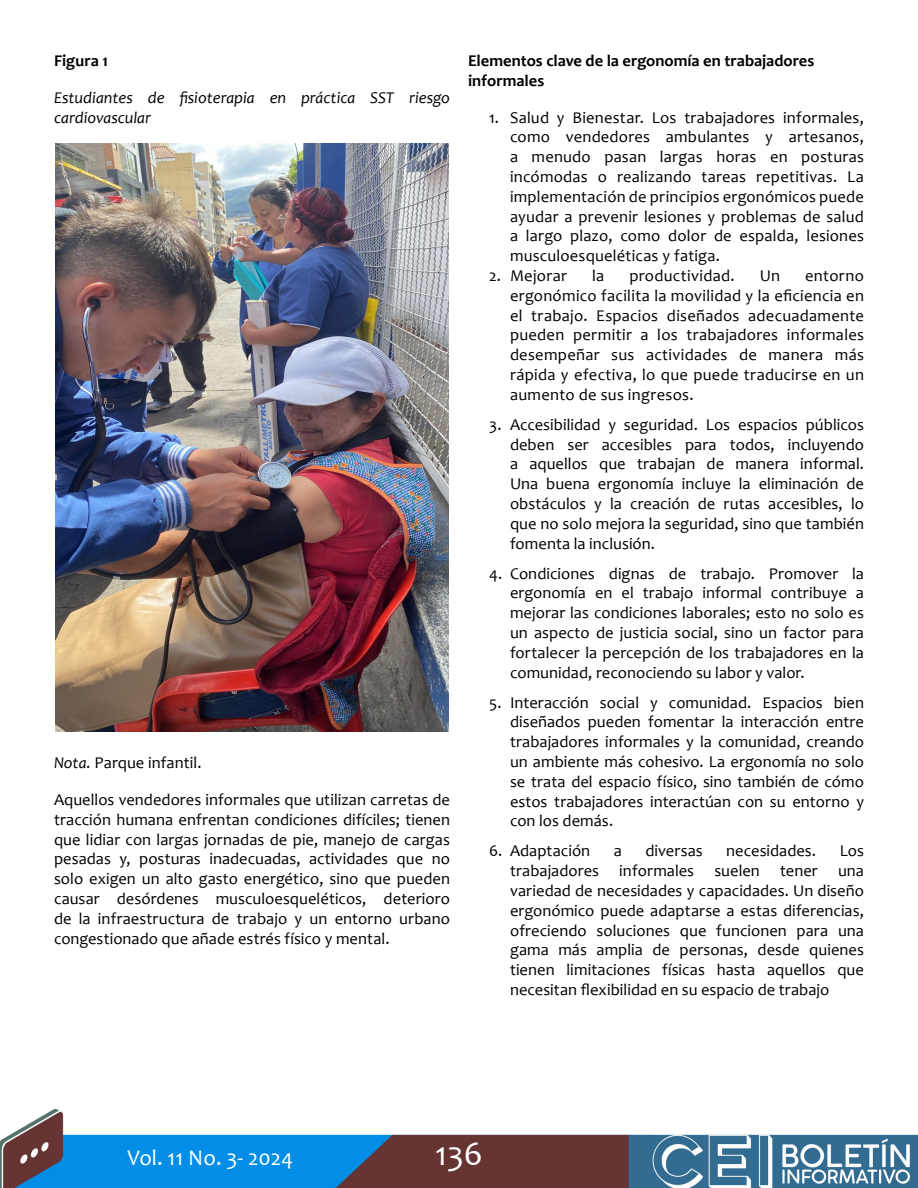
<style>
.page{position:relative;width:918px;height:1188px;background:#fff}
.page>*{position:absolute;margin:0;border:0;box-sizing:border-box;transform-origin:0 0}
.t1{font:34.5px "Candara";color:#fff}
.t2{font:22.5px "Candara";color:#fff}
.t3{font:16.5px/19.8px "Candara";letter-spacing:.005em;color:#000;text-align:justify}
.t4{font:700 16.5px/19.8px "Candara";color:#000}
.t5{font:italic 16.5px/19.8px "Candara";color:#000}
.s1{font-style:italic}
</style>
<div class="page">
<img style="left:0;top:1108px;width:917px;height:80px">
<img style="left:55px;top:143px;width:394px;height:588px">
<p class="t4" style="left:54px;top:50px;width:55px">Figura 1</p>
<p class="t5" style="left:54px;top:87px;width:398px">Estudiantes de fisioterapia en práctica SST riesgo cardiovascular</p>
<p class="t3" style="left:54px;top:753px;width:149px"><span class="s1">Nota.</span> Parque infantil.</p>
<p class="t3" style="left:54px;top:790px;width:398px">Aquellos vendedores informales que utilizan carretas de tracción humana enfrentan condiciones difíciles; tienen que lidiar con largas jornadas de pie, manejo de cargas pesadas y, posturas inadecuadas, actividades que no solo exigen un alto gasto energético, sino que pueden causar desórdenes musculoesqueléticos, deterioro de la infraestructura de trabajo y un entorno urbano congestionado que añade estrés físico y mental.</p>
<p class="t4" style="left:468px;top:50px;width:348px">Elementos clave de la ergonomía en trabajadores informales</p>
<p class="t3" style="left:510px;top:107px;width:356px;text-indent:-21px">1. Salud y Bienestar. Los trabajadores informales, como vendedores ambulantes y artesanos, a menudo pasan largas horas en posturas incómodas o realizando tareas repetitivas. La implementación de principios ergonómicos puede ayudar a prevenir lesiones y problemas de salud a largo plazo, como dolor de espalda, lesiones musculoesqueléticas y fatiga.</p>
<p class="t3" style="left:489px;top:266px;width:80px">2. Mejorar</p>
<p class="t3" style="left:592px;top:266px;width:14px">la</p>
<p class="t3" style="left:629px;top:266px;width:107px">productividad.</p>
<p class="t3" style="left:760px;top:266px;width:22px">Un</p>
<p class="t3" style="left:510px;top:266px;width:356px;text-indent:295px">entorno ergonómico facilita la movilidad y la eficiencia en el trabajo. Espacios diseñados adecuadamente pueden permitir a los trabajadores informales desempeñar sus actividades de manera más rápida y efectiva, lo que puede traducirse en un aumento de sus ingresos.</p>
<p class="t3" style="left:510px;top:414px;width:356px;text-indent:-21px">3. Accesibilidad y seguridad. Los espacios públicos deben ser accesibles para todos, incluyendo a aquellos que trabajan de manera informal.<br>Una buena ergonomía incluye la eliminación de obstáculos y la creación de rutas accesibles, lo que no solo mejora la seguridad, sino que también fomenta la inclusión.</p>
<p class="t3" style="left:510px;top:563px;width:356px;text-indent:-21px">4. Condiciones dignas de trabajo. Promover la ergonomía en el trabajo informal contribuye a mejorar las condiciones laborales; esto no solo es un aspecto de justicia social, sino un factor para fortalecer la percepción de los trabajadores en la comunidad, reconociendo su labor y valor.</p>
<p class="t3" style="left:510px;top:692px;width:356px;text-indent:-21px">5. Interacción social y comunidad. Espacios bien diseñados pueden fomentar la interacción entre trabajadores informales y la comunidad, creando un ambiente más cohesivo. La ergonomía no solo se trata del espacio físico, sino también de cómo estos trabajadores interactúan con su entorno y con los demás.</p>
<p class="t3" style="left:489px;top:841px;width:103px">6. Adaptación</p>
<p class="t3" style="left:614px;top:841px;width:10px">a</p>
<p class="t3" style="left:645px;top:841px;width:59px">diversas</p>
<p class="t3" style="left:726px;top:841px;width:91px">necesidades.</p>
<p class="t3" style="left:510px;top:841px;width:356px;text-indent:330px">Los trabajadores informales suelen tener una variedad de necesidades y capacidades. Un diseño ergonómico puede adaptarse a estas diferencias, ofreciendo soluciones que funcionen para una gama más amplia de personas, desde quienes tienen limitaciones físicas hasta aquellos que necesitan flexibilidad en su espacio de trabajo</p>
<h2 class="t2" style="left:128px;top:1144px;width:167px">Vol. 11 No. 3- 2024</h2>
<h1 class="t1" style="left:435px;top:1132px;width:49px">136</h1>
</div>
